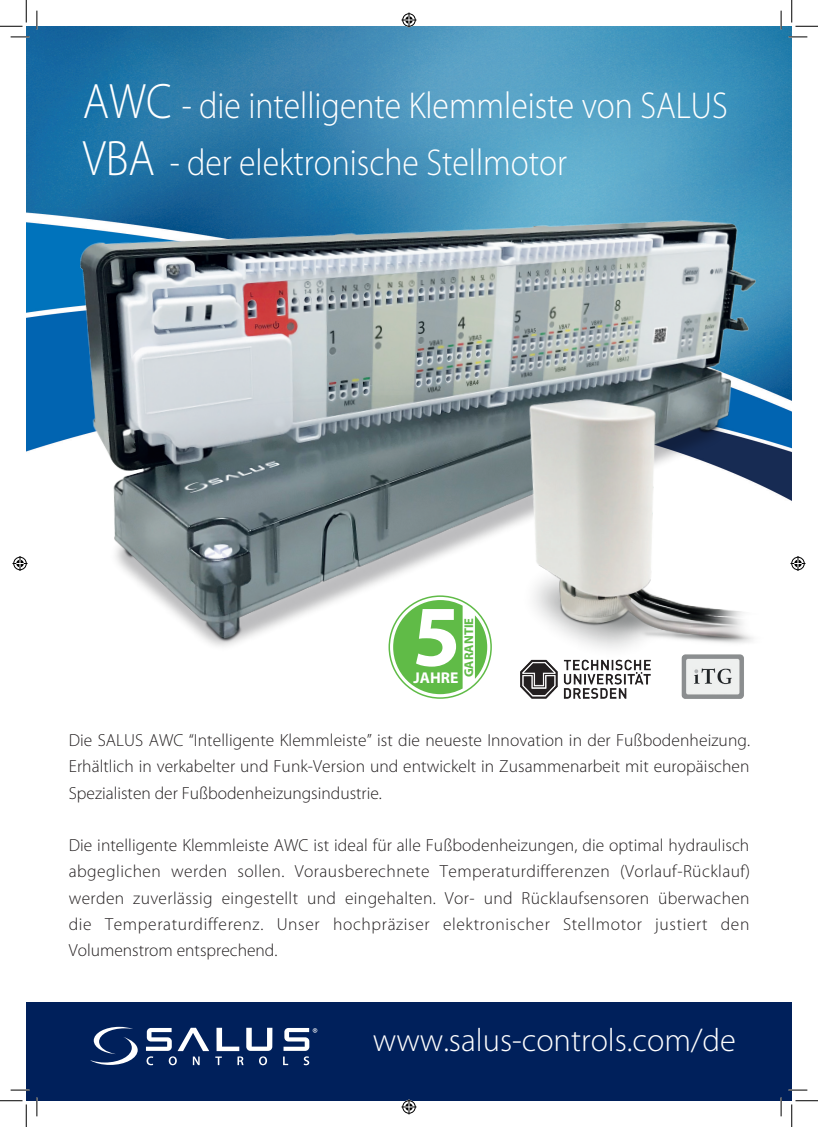
<style>
.page{position:relative;width:818px;height:1127px;background:#fff}
.page>*{position:absolute;margin:0;border:0;box-sizing:border-box;transform-origin:0 0}
.t1{font:300 37.5px "Myriad Pro";color:#fff;scale:.9 1}
.t2{font:300 32.5px "Myriad Pro";color:#fff}
.t3{font:300 17.5px/26.2px "Myriad Pro";color:#231f20;text-align:justify}
.t4{font:700 15.62px "Myriad Pro";color:#fff}
.t5{font:700 12.75px "Myriad Pro";color:#60bb47}
.s1{font-size:50px}
</style>
<div class="page">
<img style="left:26px;top:26px;width:766px;height:673px">
<img style="left:26px;top:173px;width:746px;height:512px">
<div style="left:26px;top:1001px;width:766px;height:99px;background:#00205b"></div>
<svg style="left:146px;top:1028px;width:26px;height:22px"></svg>
<svg style="left:283px;top:1028px;width:34px;height:22px"></svg>
<svg style="left:246px;top:1027px;width:26px;height:23px"></svg>
<svg style="left:178px;top:1027px;width:31px;height:23px"></svg>
<svg style="left:216px;top:1027px;width:23px;height:23px"></svg>
<svg style="left:90px;top:1026px;width:48px;height:38px"></svg>
<svg style="left:147px;top:1056px;width:6px;height:8px"></svg>
<svg style="left:169px;top:1056px;width:8px;height:8px"></svg>
<svg style="left:193px;top:1056px;width:7px;height:8px"></svg>
<svg style="left:215px;top:1056px;width:7px;height:8px"></svg>
<svg style="left:237px;top:1056px;width:7px;height:8px"></svg>
<svg style="left:259px;top:1056px;width:8px;height:8px"></svg>
<svg style="left:283px;top:1056px;width:5px;height:8px"></svg>
<svg style="left:304px;top:1056px;width:5px;height:8px"></svg>
<img style="left:680px;top:672px;width:67px;height:27px">
<img style="left:517px;top:672px;width:137px;height:27px">
<svg style="left:388px;top:595px;width:104px;height:103px"></svg>
<img style="left:465px;top:345px;width:327px;height:327px">
<svg style="left:11px;top:36px;width:18px;height:2px"></svg>
<svg style="left:788px;top:36px;width:19px;height:2px"></svg>
<svg style="left:11px;top:1089px;width:18px;height:1px"></svg>
<svg style="left:788px;top:1089px;width:19px;height:1px"></svg>
<svg style="left:36px;top:11px;width:2px;height:18px"></svg>
<svg style="left:36px;top:1097px;width:2px;height:18px"></svg>
<svg style="left:780px;top:11px;width:2px;height:18px"></svg>
<svg style="left:780px;top:1097px;width:2px;height:18px"></svg>
<svg style="left:0;top:0;width:27px;height:27px"></svg>
<svg style="left:0;top:1100px;width:27px;height:26px"></svg>
<svg style="left:791px;top:0;width:27px;height:27px"></svg>
<svg style="left:791px;top:1100px;width:27px;height:26px"></svg>
<svg style="left:401px;top:13px;width:15px;height:15px"></svg>
<svg style="left:401px;top:1099px;width:15px;height:15px"></svg>
<svg style="left:13px;top:556px;width:15px;height:15px"></svg>
<svg style="left:790px;top:556px;width:15px;height:15px"></svg>
<p class="t1" style="left:83px;top:85px;width:718px"><span class="s1">AWC</span> - die intelligente Klemmleiste von SALUS</p>
<p class="t1" style="left:83px;top:142px;width:539px"><span class="s1">VBA</span> - der elektronische Stellmotor</p>
<p class="t5" style="left:460px;top:677px;width:61px;rotate:-90deg">GARANTIE</p>
<p class="t4" style="left:413px;top:667px;width:47px">JAHRE</p>
<p class="t3" style="left:69px;top:727px;width:683px">Die SALUS AWC “Intelligente Klemmleiste” ist die neueste Innovation in der Fußbodenheizung.<br>Erhältlich in verkabelter und Funk-Version und entwickelt in Zusammenarbeit mit europäischen Spezialisten der Fußbodenheizungsindustrie.</p>
<p class="t3" style="left:69px;top:832px;width:683px">Die intelligente Klemmleiste AWC ist ideal für alle Fußbodenheizungen, die optimal hydraulisch abgeglichen werden sollen. Vorausberechnete Temperaturdifferenzen (Vorlauf-Rücklauf) werden zuverlässig eingestellt und eingehalten. Vor- und Rücklaufsensoren überwachen die Temperaturdifferenz. Unser hochpräziser elektronischer Stellmotor justiert den Volumenstrom entsprechend.</p>
<p class="t2" style="left:373px;top:1021px;width:364px">www.salus-controls.com/de</p>
</div>
